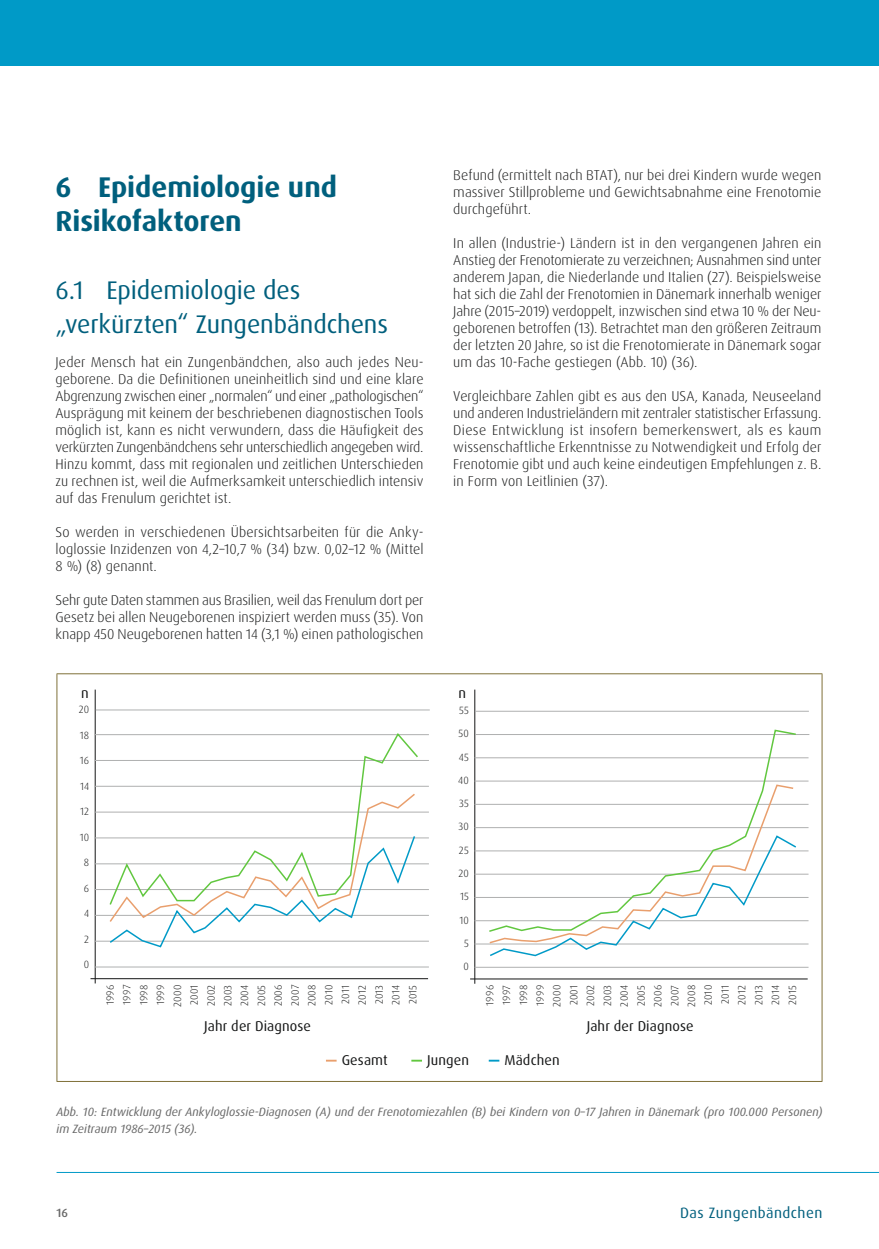
<style>
.page{position:relative;width:879px;height:1249px;background:#fff}
.page>*{position:absolute;margin:0;border:0;box-sizing:border-box;transform-origin:0 0}
.t1{font:700 28.5px/34px "Dax OT";color:#005f7d}
.t2{font:25.5px/34px "Dax OT";letter-spacing:-.005em;color:#005f7d}
.t3{font:15px "Dax OT";letter-spacing:.03em;color:#005f7d}
.t4{font:300 14.25px/17px "Dax OT";letter-spacing:.005em;color:#151616;text-align:justify}
.t5{font:14.25px "Dax OT";letter-spacing:.01em;color:#151616}
.t6{font:italic 12px/17px "Dax OT";color:#686868}
.t7{font:500 12px "Dax OT";color:#686868}
.t8{font:300 10.5px/16.8px "Dax OT";letter-spacing:.015em;color:#151616;text-align:justify}
</style>
<div class="page">
<hr style="left:57px;top:1171px;width:821px;height:1px;background:#009ac7">
<div style="left:0;top:0;width:878px;height:65px;background:#009ac7"></div>
<hr style="left:57px;top:673px;width:765px;height:1px;background:#7f7038">
<hr style="left:57px;top:674px;width:1px;height:406px;background:#7f7038">
<hr style="left:821px;top:674px;width:1px;height:406px;background:#7f7038">
<hr style="left:57px;top:1080px;width:765px;height:1px;background:#7f7038">
<hr style="left:95px;top:689px;width:1px;height:294px;background:#151616">
<hr style="left:90px;top:978px;width:338px;height:1px;background:#151616">
<hr style="left:95px;top:966px;width:334px;height:1px;background:#afb0b0">
<hr style="left:95px;top:940px;width:334px;height:1px;background:#afb0b0">
<hr style="left:95px;top:914px;width:334px;height:1px;background:#afb0b0">
<hr style="left:95px;top:889px;width:334px;height:1px;background:#afb0b0">
<hr style="left:95px;top:837px;width:334px;height:1px;background:#afb0b0">
<hr style="left:95px;top:811px;width:334px;height:1px;background:#afb0b0">
<hr style="left:95px;top:785px;width:334px;height:1px;background:#afb0b0">
<hr style="left:95px;top:760px;width:334px;height:1px;background:#afb0b0">
<hr style="left:95px;top:734px;width:334px;height:1px;background:#afb0b0">
<hr style="left:95px;top:863px;width:334px;height:1px;background:#afb0b0">
<hr style="left:96px;top:709px;width:333px;height:1px;background:#afb0b0">
<svg style="left:108px;top:733px;width:311px;height:132px"></svg>
<svg style="left:108px;top:792px;width:308px;height:156px"></svg>
<hr style="left:474px;top:689px;width:1px;height:294px;background:#151616">
<hr style="left:470px;top:978px;width:337px;height:1px;background:#151616">
<hr style="left:474px;top:966px;width:334px;height:1px;background:#afb0b0">
<hr style="left:474px;top:943px;width:334px;height:1px;background:#afb0b0">
<hr style="left:474px;top:920px;width:334px;height:1px;background:#afb0b0">
<hr style="left:474px;top:897px;width:334px;height:1px;background:#afb0b0">
<hr style="left:474px;top:850px;width:334px;height:1px;background:#afb0b0">
<hr style="left:474px;top:827px;width:334px;height:1px;background:#afb0b0">
<hr style="left:474px;top:804px;width:334px;height:1px;background:#afb0b0">
<hr style="left:474px;top:780px;width:334px;height:1px;background:#afb0b0">
<hr style="left:474px;top:757px;width:334px;height:1px;background:#afb0b0">
<hr style="left:474px;top:873px;width:334px;height:1px;background:#afb0b0">
<hr style="left:475px;top:734px;width:334px;height:1px;background:#afb0b0">
<hr style="left:475px;top:710px;width:333px;height:1px;background:#afb0b0">
<svg style="left:487px;top:729px;width:310px;height:193px"></svg>
<svg style="left:488px;top:783px;width:306px;height:51px"></svg>
<svg style="left:488px;top:834px;width:309px;height:123px"></svg>
<svg style="left:326px;top:1059px;width:10px;height:2px"></svg>
<svg style="left:411px;top:1059px;width:11px;height:2px"></svg>
<svg style="left:488px;top:1059px;width:11px;height:2px"></svg>
<h1 class="t1" style="left:55px;top:170px;width:283px">6 Epidemiologie und<br>Risikofaktoren</h1>
<h2 class="t2" style="left:55px;top:273px;width:334px">6.1 Epidemiologie des „verkürzten“ Zungenbändchens</h2>
<p class="t4" style="left:55px;top:354px;width:369px">Jeder Mensch hat ein Zungenbändchen, also auch jedes Neu&shy;geborene. Da die Definitionen uneinheitlich sind und eine klare Abgrenzung zwischen einer „normalen“ und einer „pathologischen“ Ausprägung mit keinem der beschriebenen diagnostischen Tools möglich ist, kann es nicht verwundern, dass die Häufigkeit des verkürzten Zungenbändchens sehr unterschiedlich angegeben wird.<br>Hinzu kommt, dass mit regionalen und zeitlichen Unterschieden zu rechnen ist, weil die Aufmerksamkeit unterschiedlich intensiv auf das Frenulum gerichtet ist.</p>
<p class="t4" style="left:55px;top:524px;width:369px">So werden in verschiedenen Übersichtsarbeiten für die Anky&shy;loglossie Inzidenzen von 4,2–10,7 % (34) bzw. 0,02–12 % (Mittel 8 %) (8) genannt.</p>
<p class="t4" style="left:55px;top:592px;width:369px">Sehr gute Daten stammen aus Brasilien, weil das Frenulum dort per Gesetz bei allen Neugeborenen inspiziert werden muss (35). Von knapp 450 Neugeborenen hatten 14 (3,1 %) einen pathologischen</p>
<p class="t4" style="left:453px;top:167px;width:369px">Befund (ermittelt nach BTAT), nur bei drei Kindern wurde wegen massiver Stillprobleme und Gewichtsabnahme eine Frenotomie durchgeführt.</p>
<p class="t4" style="left:453px;top:235px;width:369px">In allen (Industrie-) Ländern ist in den vergangenen Jahren ein Anstieg der Frenotomierate zu verzeichnen; Ausnahmen sind unter anderem Japan, die Niederlande und Italien (27). Beispielsweise hat sich die Zahl der Frenotomien in Dänemark innerhalb weniger Jahre (2015–2019) verdoppelt, inzwischen sind etwa 10 % der Neu&shy;geborenen betroffen (13). Betrachtet man den größeren Zeitraum der letzten 20 Jahre, so ist die Frenotomierate in Dänemark sogar um das 10-Fache gestiegen (Abb. 10) (36).</p>
<p class="t4" style="left:453px;top:388px;width:369px">Vergleichbare Zahlen gibt es aus den USA, Kanada, Neuseeland und anderen Industrieländern mit zentraler statistischer Erfassung.<br>Diese Entwicklung ist insofern bemerkenswert, als es kaum wissenschaftliche Erkenntnisse zu Notwendigkeit und Erfolg der Frenotomie gibt und auch keine eindeutigen Empfehlungen z. B. in Form von Leitlinien (37).</p>
<p class="t5" style="left:81px;top:683px;width:9px">n</p>
<p class="t5" style="left:458px;top:683px;width:9px">n</p>
<p class="t8" style="left:79px;top:701px;width:12px">20</p>
<p class="t8" style="left:80px;top:726px;width:11px">18</p>
<p class="t8" style="left:80px;top:752px;width:11px">16</p>
<p class="t8" style="left:80px;top:777px;width:11px">14</p>
<p class="t8" style="left:80px;top:803px;width:11px">12</p>
<p class="t8" style="left:80px;top:828px;width:11px">10</p>
<p class="t8" style="left:84px;top:854px;width:7px">8</p>
<p class="t8" style="left:84px;top:879px;width:7px">6</p>
<p class="t8" style="left:84px;top:905px;width:7px">4</p>
<p class="t8" style="left:84px;top:930px;width:6px">2</p>
<p class="t8" style="left:84px;top:956px;width:7px">0</p>
<p class="t8" style="left:102px;top:1006px;width:23px;rotate:-90deg">1996<br>1997<br>1998<br>1999<br>2000<br>2001<br>2002<br>2003<br>2004<br>2005<br>2006<br>2007<br>2008<br>2010<br>2011<br>2012<br>2013<br>2014<br>2015</p>
<p class="t5" style="left:204px;top:1017px;width:108px">Jahr der Diagnose</p>
<p class="t8" style="left:459px;top:702px;width:11px">55</p>
<p class="t8" style="left:458px;top:725px;width:12px">50</p>
<p class="t8" style="left:459px;top:748px;width:12px">45</p>
<p class="t8" style="left:458px;top:772px;width:12px">40</p>
<p class="t8" style="left:459px;top:795px;width:11px">35</p>
<p class="t8" style="left:458px;top:818px;width:12px">30</p>
<p class="t8" style="left:459px;top:841px;width:12px">25</p>
<p class="t8" style="left:458px;top:865px;width:12px">20</p>
<p class="t8" style="left:460px;top:888px;width:10px">15</p>
<p class="t8" style="left:459px;top:911px;width:11px">10</p>
<p class="t8" style="left:464px;top:934px;width:6px">5</p>
<p class="t8" style="left:463px;top:958px;width:7px">0</p>
<p class="t8" style="left:481px;top:1006px;width:23px;rotate:-90deg">1996<br>1997<br>1998<br>1999<br>2000<br>2001<br>2002<br>2003<br>2004<br>2005<br>2006<br>2007<br>2008<br>2010<br>2011<br>2012<br>2013<br>2014<br>2015</p>
<p class="t5" style="left:586px;top:1017px;width:108px">Jahr der Diagnose</p>
<p class="t5" style="left:341px;top:1051px;width:48px">Gesamt</p>
<p class="t5" style="left:427px;top:1051px;width:43px">Jungen</p>
<p class="t5" style="left:504px;top:1051px;width:57px">Mädchen</p>
<p class="t6" style="left:57px;top:1103px;width:767px">Abb. 10: Entwicklung der Ankyloglossie-Diagnosen (A) und der Frenotomiezahlen (B) bei Kindern von 0–17 Jahren in Dänemark (pro 100.000 Personen) im Zeitraum 1986–2015 (36).</p>
<p class="t7" style="left:57px;top:1205px;width:13px">16</p>
<p class="t3" style="left:680px;top:1203px;width:144px">Das Zungenbändchen</p>
</div>
